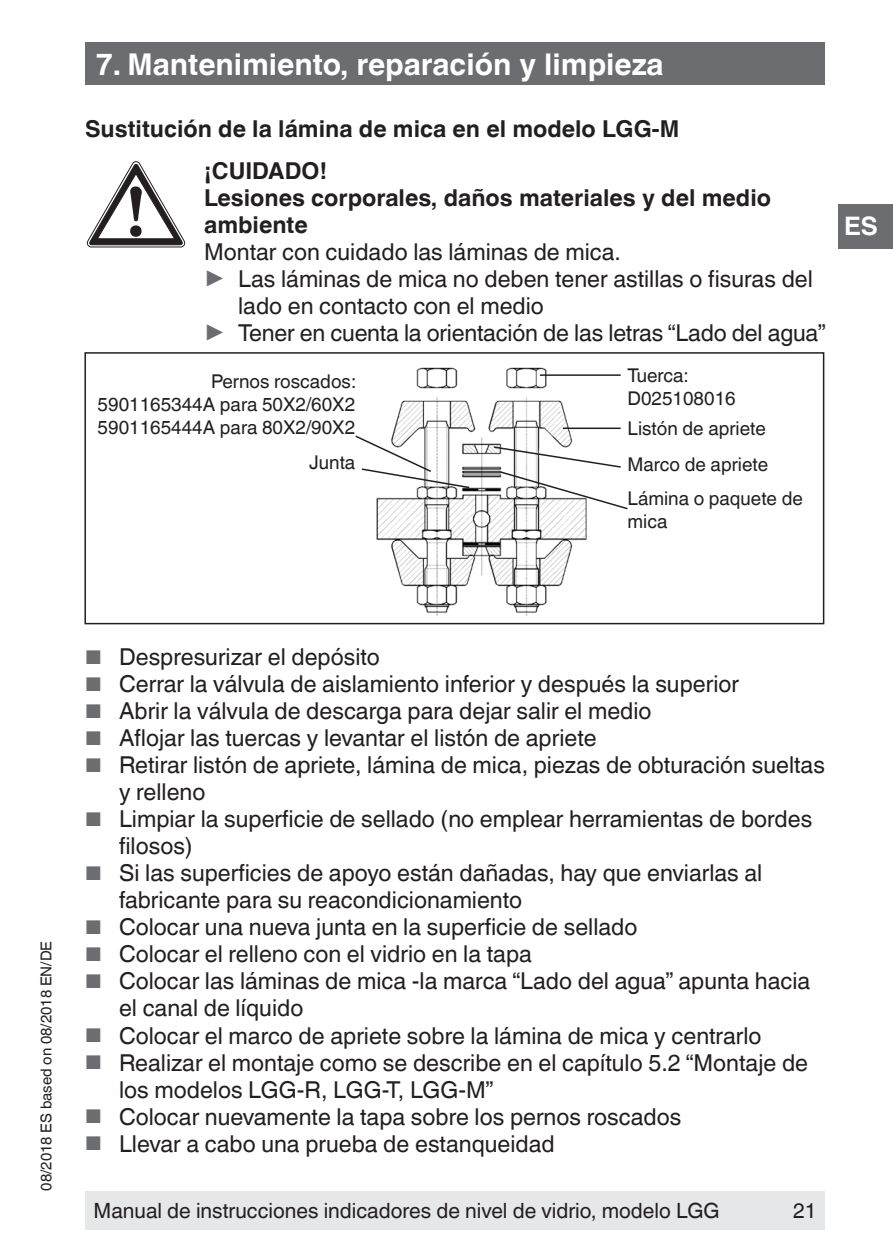
<style>
.page{position:relative;width:893px;height:1259px;background:#fff}
.page>*{position:absolute;margin:0;border:0;box-sizing:border-box;transform-origin:0 0}
.t1{font:700 30px "Helvetica World";color:#fff}
.t2{font:700 25.5px "Helvetica World";color:#fff}
.t3{font:23.4px/27px "Helvetica World";color:#231f20}
.t4{font:700 23.4px/42px "Helvetica World";color:#231f20}
.t5{font:21px "Helvetica World";color:#231f20}
.t6{font:18.9px/22.8px "Helvetica World";color:#231f20}
.t7{font:15px "Helvetica World";color:#231f20}
.s1{font-size:26.4px;color:#6c6d70}
.s2{font-size:19.8px;color:#6c6d70}
</style>
<div class="page">
<div style="left:85px;top:1191px;width:740px;height:38px;background:#e6e7e9"></div>
<div style="left:838px;top:204px;width:55px;height:44px;background:#6c6d70"></div>
<div style="left:85px;top:43px;width:740px;height:42px;background:#6c6d70"></div>
<svg style="left:87px;top:161px;width:98px;height:86px"></svg>
<img style="left:376px;top:367px;width:244px;height:249px">
<div style="left:84px;top:352px;width:740px;height:272px;border:2px solid #231f20"></div>
<svg style="left:355px;top:434px;width:116px;height:55px"></svg>
<hr style="left:540px;top:374px;width:81px;height:2px;background:#231f20">
<hr style="left:563px;top:427px;width:58px;height:2px;background:#231f20">
<svg style="left:492px;top:445px;width:136px;height:65px"></svg>
<p class="t1" style="left:96px;top:47px;width:569px">7. Mantenimiento, reparación y limpieza</p>
<p class="t4" style="left:204px;top:108px;width:477px;text-indent:-119px">Sustitución de la lámina de mica en el modelo LGG-M ¡CUIDADO!</p>
<p class="t4" style="left:204px;top:185px;width:568px;line-height:27px">Lesiones corporales, daños materiales y del medio ambiente</p>
<p class="t3" style="left:204px;top:239px;width:418px">Montar con cuidado las láminas de mica.</p>
<p class="t3" style="left:204px;top:266px;width:610px"><span class="s1">▶</span> Las láminas de mica no deben tener astillas o fisuras del</p>
<p class="t3" style="left:238px;top:293px;width:307px">lado en contacto con el medio</p>
<p class="t3" style="left:204px;top:320px;width:623px"><span class="s1">▶</span> Tener en cuenta la orientación de las letras “Lado del agua”</p>
<p class="t6" style="left:98px;top:370px;width:260px;text-align:justify;text-indent:113px">Pernos roscados:<br>5901165344A para 50X2/60X2<br>5901165444A para 80X2/90X2</p>
<p class="t6" style="left:627px;top:364px;width:110px">Tuerca:<br>D025108016</p>
<p class="t6" style="left:309px;top:451px;width:48px">Junta</p>
<p class="t6" style="left:627px;top:417px;width:140px">Listón de apriete</p>
<p class="t6" style="left:627px;top:453px;width:142px">Marco de apriete</p>
<p class="t6" style="left:627px;top:487px;width:177px">Lámina o paquete de mica</p>
<p class="t2" style="left:844px;top:212px;width:35px">ES</p>
<p class="t7" style="left:38px;top:1190px;width:251px;rotate:-90deg">08/2018 ES based on 08/2018 EN/DE</p>
<p class="t3" style="left:85px;top:644px;width:296px"><span class="s2">■</span> Despresurizar el depósito</p>
<p class="t3" style="left:85px;top:671px;width:655px"><span class="s2">■</span> Cerrar la válvula de aislamiento inferior y después la superior</p>
<p class="t3" style="left:85px;top:698px;width:568px"><span class="s2">■</span> Abrir la válvula de descarga para dejar salir el medio</p>
<p class="t3" style="left:85px;top:725px;width:513px"><span class="s2">■</span> Aflojar las tuercas y levantar el listón de apriete</p>
<p class="t3" style="left:119px;top:752px;width:707px;text-indent:-34px"><span class="s2">■</span> Retirar listón de apriete, lámina de mica, piezas de obturación sueltas y relleno</p>
<p class="t3" style="left:119px;top:806px;width:695px;text-indent:-34px"><span class="s2">■</span> Limpiar la superficie de sellado (no emplear herramientas de bordes filosos)</p>
<p class="t3" style="left:119px;top:860px;width:645px;text-indent:-34px"><span class="s2">■</span> Si las superficies de apoyo están dañadas, hay que enviarlas al fabricante para su reacondicionamiento</p>
<p class="t3" style="left:85px;top:914px;width:554px"><span class="s2">■</span> Colocar una nueva junta en la superficie de sellado</p>
<p class="t3" style="left:85px;top:941px;width:448px"><span class="s2">■</span> Colocar el relleno con el vidrio en la tapa</p>
<p class="t3" style="left:119px;top:968px;width:693px;text-indent:-34px"><span class="s2">■</span> Colocar las láminas de mica -la marca “Lado del agua” apunta hacia el canal de líquido</p>
<p class="t3" style="left:85px;top:1022px;width:678px"><span class="s2">■</span> Colocar el marco de apriete sobre la lámina de mica y centrarlo</p>
<p class="t3" style="left:119px;top:1049px;width:691px;text-indent:-34px"><span class="s2">■</span> Realizar el montaje como se describe en el capítulo 5.2 “Montaje de los modelos LGG-R, LGG-T, LGG-M”</p>
<p class="t3" style="left:85px;top:1103px;width:598px"><span class="s2">■</span> Colocar nuevamente la tapa sobre los pernos roscados</p>
<p class="t3" style="left:85px;top:1130px;width:471px"><span class="s2">■</span> Llevar a cabo una prueba de estanqueidad</p>
<p class="t5" style="left:94px;top:1198px;width:628px">Manual de instrucciones indicadores de nivel de vidrio, modelo LGG</p>
<p class="t5" style="left:793px;top:1198px;width:25px">21</p>
</div>
